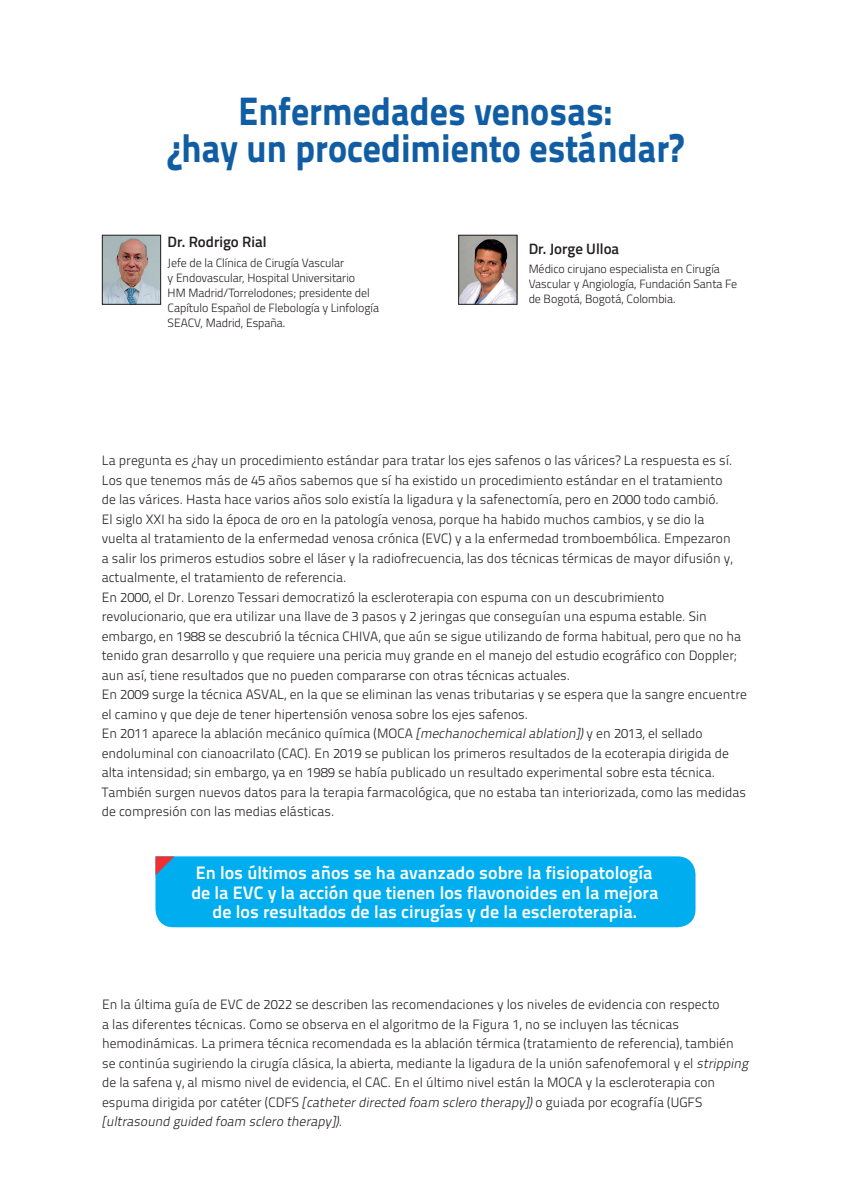
<style>
.page{position:relative;width:851px;height:1191px;background:#fff}
.page>*{position:absolute;margin:0;border:0;box-sizing:border-box;transform-origin:0 0}
.titulos_1{font:39.6px/37.5px "Titillium Text 25 L 999 wt";color:#105da4;text-align:center;scale:.91 1}
.destacado{font:18px/19.5px "Titillium Text 25 L 800 wt";color:#fff;text-align:center}
.autor{font:600 15px "Titillium";color:#231f20}
.texto{font:13.5px/19.5px "Titillium Text 25 L 250 wt";color:#231f20}
.autor_datos{font:300 12px/15px "Titillium";color:#231f20}
.s1{font-style:italic}
</style>
<div class="page">
<img style="left:104px;top:237px;width:55px;height:65px">
<div style="left:102px;top:235px;width:59px;height:69px;border:1px solid #231f20"></div>
<img style="left:460px;top:237px;width:55px;height:65px">
<div style="left:458px;top:235px;width:59px;height:69px;border:1px solid #231f20"></div>
<div style="left:155px;top:856px;width:540px;height:71px;background:#00aeef"></div>
<p class="titulos_1" style="left:167px;top:90px;width:568px">Enfermedades venosas:<br>¿hay un procedimiento estándar?</p>
<p class="autor" style="left:168px;top:231px;width:100px">Dr. Rodrigo Rial</p>
<p class="autor_datos" style="left:168px;top:254px;width:213px">Jefe de la Clínica de Cirugía Vascular<br>y Endovascular, Hospital Universitario<br>HM Madrid/Torrelodones; presidente del Capítulo Español de Flebología y Linfología SEACV, Madrid, España.</p>
<p class="autor" style="left:528px;top:237px;width:92px">Dr. Jorge Ulloa</p>
<p class="autor_datos" style="left:528px;top:261px;width:210px">Médico cirujano especialista en Cirugía<br>Vascular y Angiología, Fundación Santa Fe de Bogotá, Bogotá, Colombia.</p>
<p class="texto" style="left:102px;top:450px;width:632px">La pregunta es ¿hay un procedimiento estándar para tratar los ejes safenos o las várices? La respuesta es sí.<br>Los que tenemos más de 45 años sabemos que sí ha existido un procedimiento estándar en el tratamiento de las várices. Hasta hace varios años solo existía la ligadura y la safenectomía, pero en 2000 todo cambió.<br>El siglo XXI ha sido la época de oro en la patología venosa, porque ha habido muchos cambios, y se dio la vuelta al tratamiento de la enfermedad venosa crónica (EVC) y a la enfermedad tromboembólica. Empezaron a salir los primeros estudios sobre el láser y la radiofrecuencia, las dos técnicas térmicas de mayor difusión y, actualmente, el tratamiento de referencia.</p>
<p class="texto" style="left:102px;top:586px;width:640px">En 2000, el Dr. Lorenzo Tessari democratizó la escleroterapia con espuma con un descubrimiento revolucionario, que era utilizar una llave de 3 pasos y 2 jeringas que conseguían una espuma estable. Sin embargo, en 1988 se descubrió la técnica CHIVA, que aún se sigue utilizando de forma habitual, pero que no ha tenido gran desarrollo y que requiere una pericia muy grande en el manejo del estudio ecográfico con Doppler; aun así, tiene resultados que no pueden compararse con otras técnicas actuales.</p>
<p class="texto" style="left:102px;top:684px;width:646px">En 2009 surge la técnica ASVAL, en la que se eliminan las venas tributarias y se espera que la sangre encuentre el camino y que deje de tener hipertensión venosa sobre los ejes safenos.</p>
<p class="texto" style="left:102px;top:723px;width:628px">En 2011 aparece la ablación mecánico química (MOCA <span class="s1">[mechanochemicalablation])</span>y en 2013, el sellado endoluminal con cianoacrilato (CAC). En 2019 se publican los primeros resultados de la ecoterapia dirigida de alta intensidad; sin embargo, ya en 1989 se había publicado un resultado experimental sobre esta técnica.</p>
<p class="texto" style="left:102px;top:781px;width:646px">También surgen nuevos datos para la terapia farmacológica, que no estaba tan interiorizada, como las medidas de compresión con las medias elásticas.</p>
<p class="destacado" style="left:191px;top:862px;width:468px">En los últimos años se ha avanzado sobre la fisiopatología de la EVC y la acción que tienen los flavonoides en la mejora de los resultados de las cirugías y de la escleroterapia.</p>
<p class="texto" style="left:102px;top:993px;width:650px">En la última guía de EVC de 2022 se describen las recomendaciones y los niveles de evidencia con respecto<br>a las diferentes técnicas. Como se observa en el algoritmo de la Figura 1, no se incluyen las técnicas hemodinámicas. La primera técnica recomendada es la ablación térmica (tratamiento de referencia), también<br>se continúa sugiriendo la cirugía clásica, la abierta, mediante la ligadura de la unión safenofemoral y el <span class="s1">stripping </span>de la safena y, al mismo nivel de evidencia, el CAC. En el último nivel están la MOCA y la escleroterapia con espuma dirigida por catéter (CDFS <span class="s1">[catheterdirected foam sclero therapy])</span>o guiada por ecografía (UGFS <span class="s1">[ultrasound guided foam sclero therapy]).</span></p>
</div>
